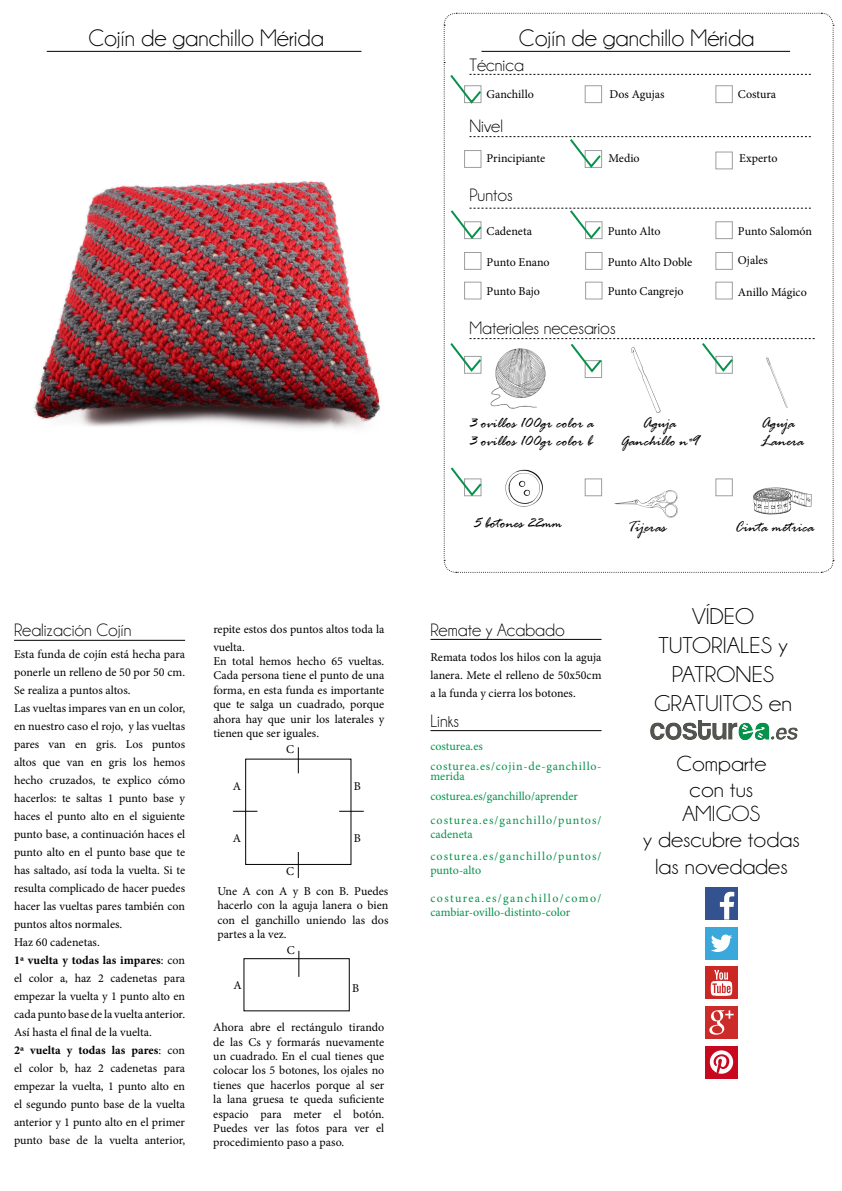
<style>
.page{position:relative;width:842px;height:1191px;background:#fff}
.page>*{position:absolute;margin:0;border:0;box-sizing:border-box;transform-origin:0 0}
.t1{font:24px "Champagne&Limousines";color:#000}
.t2{font:23px/29px "Champagne&Limousines";color:#000;text-align:center;scale:1.08 1}
.t3{font:22px "Champagne&Limousines";color:#000;scale:1.08 1}
.t4{font:18px "Champagne&Limousines";color:#000}
.t5{font:italic 16px "Rage";color:#000}
.t6{font:12px/18px "Minion Pro";color:#000;text-align:justify}
.t7{font:12px/14px "Minion Pro";letter-spacing:.085em;color:#06924b}
.t8{font:12px/14px "Minion Pro";letter-spacing:.005em;color:#06924b}
.t9{font:12px "Minion Pro";color:#06924b}
.t10{font:12px/10px "Minion Pro";letter-spacing:.055em;color:#06924b}
.s1{font-weight:700}
</style>
<div class="page">
<hr style="left:14px;top:640px;width:171px;height:1px;background:#000">
<hr style="left:47px;top:51px;width:314px;height:1px;background:#000">
<hr style="left:430px;top:730px;width:171px;height:1px;background:#000">
<hr style="left:430px;top:639px;width:171px;height:1px;background:#000">
<img style="left:650px;top:720px;width:148px;height:21px">
<div style="left:705px;top:1046px;width:33px;height:32px;background:#c8081f"></div>
<svg style="left:710px;top:1050px;width:23px;height:23px"></svg>
<div style="left:705px;top:1006px;width:33px;height:32px;background:#cb2c29"></div>
<svg style="left:709px;top:1010px;width:25px;height:24px"></svg>
<div style="left:705px;top:966px;width:33px;height:33px;background:#cb2724"></div>
<svg style="left:711px;top:970px;width:21px;height:25px"></svg>
<div style="left:705px;top:927px;width:33px;height:32px;background:#3aa8db"></div>
<svg style="left:711px;top:934px;width:21px;height:18px"></svg>
<div style="left:705px;top:887px;width:33px;height:32px;background:#345290"></div>
<svg style="left:720px;top:891px;width:14px;height:28px"></svg>
<img style="left:33px;top:181px;width:348px;height:247px">
<div style="left:245px;top:758px;width:106px;height:107px;border:1px solid #000"></div>
<svg style="left:339px;top:810px;width:25px;height:1px"></svg>
<svg style="left:233px;top:810px;width:24px;height:1px"></svg>
<div style="left:243px;top:958px;width:107px;height:53px;border:1px solid #000"></div>
<svg style="left:298px;top:950px;width:1px;height:27px"></svg>
<svg style="left:298px;top:747px;width:1px;height:26px"></svg>
<svg style="left:298px;top:852px;width:1px;height:26px"></svg>
<svg style="left:443px;top:12px;width:391px;height:561px"></svg>
<p class="t1" style="left:88px;top:25px;width:237px">Cojín de ganchillo Mérida</p>
<p class="t1" style="left:519px;top:25px;width:237px">Cojín de ganchillo Mérida</p>
<p class="t4" style="left:469px;top:54px;width:56px">Técnica</p>
<p class="t6" style="left:487px;top:85px;width:49px">Ganchillo</p>
<p class="t6" style="left:609px;top:85px;width:56px">Dos Agujas</p>
<p class="t6" style="left:738px;top:85px;width:40px">Costura</p>
<p class="t4" style="left:469px;top:116px;width:35px">Nivel</p>
<p class="t6" style="left:487px;top:150px;width:60px">Principiante</p>
<p class="t4" style="left:469px;top:185px;width:45px">Puntos</p>
<p class="t6" style="left:608px;top:150px;width:33px">Medio</p>
<p class="t6" style="left:739px;top:150px;width:40px">Experto</p>
<p class="t6" style="left:487px;top:222px;width:47px">Cadeneta</p>
<p class="t6" style="left:608px;top:222px;width:54px">Punto Alto</p>
<p class="t6" style="left:738px;top:222px;width:76px">Punto Salomón</p>
<p class="t6" style="left:487px;top:253px;width:65px">Punto Enano</p>
<p class="t6" style="left:608px;top:253px;width:86px">Punto Alto Doble</p>
<p class="t6" style="left:487px;top:283px;width:55px">Punto Bajo</p>
<p class="t6" style="left:608px;top:283px;width:77px">Punto Cangrejo</p>
<p class="t6" style="left:738px;top:283px;width:70px">Anillo Mágico</p>
<p class="t6" style="left:738px;top:251px;width:32px">Ojales</p>
<p class="t4" style="left:14px;top:620px;width:119px">Realización Cojín</p>
<p class="t6" style="left:14px;top:645px;width:173px">Esta funda de cojín está hecha para ponerle un relleno de 50 por 50 cm.<br>Se realiza a puntos altos.</p>
<p class="t6" style="left:14px;top:699px;width:173px">Las vueltas impares van en un color, en nuestro caso el rojo, y las vueltas pares van en gris. Los puntos altos que van en gris los hemos hecho cruzados, te explico cómo hacerlos: te saltas 1 punto base y haces el punto alto en el siguiente punto base, a continuación haces el punto alto en el punto base que te has saltado, así toda la vuelta. Si te resulta complicado de hacer puedes hacer las vueltas pares también con puntos altos normales.</p>
<p class="t6" style="left:14px;top:933px;width:87px">Haz 60 cadenetas.</p>
<p class="t6" style="left:14px;top:951px;width:173px"><span class="s1">1ª vuelta y todas las impares</span>: con el color a, haz 2 cadenetas para empezar la vuelta y 1 punto alto en cada punto base de la vuelta anterior.<br>Así hasta el final de la vuelta.</p>
<p class="t6" style="left:14px;top:1041px;width:173px"><span class="s1">2ª vuelta y todas las pares</span>: con el color b, haz 2 cadenetas para empezar la vuelta, 1 punto alto en el segundo punto base de la vuelta anterior y 1 punto alto en el primer punto base de la vuelta anterior,</p>
<p class="t6" style="left:213px;top:619px;width:173px">repite estos dos puntos altos toda la vuelta.</p>
<p class="t6" style="left:213px;top:654px;width:173px;line-height:14.4px">En total hemos hecho 65 vueltas.<br>Cada persona tiene el punto de una forma, en esta funda es importante que te salga un cuadrado, porque ahora hay que unir los laterales y tienen que ser iguales.</p>
<p class="t6" style="left:233px;top:776px;width:10px">A</p>
<p class="t6" style="left:233px;top:829px;width:10px">A</p>
<p class="t6" style="left:286px;top:740px;width:9px">C</p>
<p class="t6" style="left:286px;top:862px;width:9px">C</p>
<p class="t6" style="left:354px;top:776px;width:9px">B</p>
<p class="t6" style="left:354px;top:829px;width:9px">B</p>
<p class="t6" style="left:217px;top:884px;width:173px;line-height:14.4px">Une A con A y B con B. Puedes hacerlo con la aguja lanera o bien con el ganchillo uniendo las dos partes a la vez.</p>
<p class="t6" style="left:233px;top:975px;width:10px">A</p>
<p class="t6" style="left:352px;top:979px;width:9px">B</p>
<p class="t6" style="left:287px;top:941px;width:9px">C</p>
<p class="t6" style="left:213px;top:1020px;width:173px;line-height:14.4px">Ahora abre el rectángulo tirando de las Cs y formarás nuevamente un cuadrado. En el cual tienes que colocar los 5 botones, los ojales no tienes que hacerlos porque al ser la lana gruesa te queda suficiente espacio para meter el botón.<br>Puedes ver las fotos para ver el procedimiento paso a paso.</p>
<p class="t4" style="left:469px;top:318px;width:148px">Materiales necesarios</p>
<p class="t5" style="left:469px;top:414px;width:126px">3 ovillos 100gr color a</p>
<p class="t5" style="left:469px;top:432px;width:124px">3 ovillos 100gr color b</p>
<p class="t5" style="left:642px;top:414px;width:36px">Aguja</p>
<p class="t5" style="left:620px;top:432px;width:80px">Ganchillo nº9</p>
<p class="t5" style="left:761px;top:414px;width:36px">Aguja</p>
<p class="t5" style="left:761px;top:432px;width:45px">Lanera</p>
<p class="t5" style="left:474px;top:514px;width:90px">5 botones 22mm</p>
<p class="t5" style="left:627px;top:519px;width:40px">Tijeras</p>
<p class="t5" style="left:735px;top:519px;width:81px">Cinta métrica</p>
<p class="t4" style="left:430px;top:620px;width:136px">Remate y Acabado</p>
<p class="t6" style="left:430px;top:648px;width:173px">Remata todos los hilos con la aguja lanera. Mete el relleno de 50x50cm a la funda y cierra los botones.</p>
<p class="t4" style="left:430px;top:710px;width:30px">Links</p>
<p class="t9" style="left:430px;top:738px;width:54px">costurea.es</p>
<p class="t10" style="left:430px;top:761px;width:173px">costurea.es/cojin-de-ganchillo&shy;merida</p>
<p class="t9" style="left:430px;top:788px;width:149px">costurea.es/ganchillo/aprender</p>
<p class="t7" style="left:430px;top:813px;width:173px">costurea.es/ganchillo/puntos/ cadeneta</p>
<p class="t7" style="left:430px;top:849px;width:173px">costurea.es/ganchillo/puntos/ punto-alto</p>
<p class="t8" style="left:430px;top:891px;width:173px">costurea.es/ganchillo/como/ cambiar-ovillo-distinto-color</p>
<p class="t2" style="left:692px;top:602px;width:59px">VÍDEO</p>
<p class="t2" style="left:658px;top:631px;width:121px">TUTORIALES y</p>
<p class="t2" style="left:654px;top:660px;width:129px">PATRONES<br>GRATUITOS en</p>
<p class="t3" style="left:676px;top:750px;width:85px">Comparte</p>
<p class="t3" style="left:690px;top:777px;width:60px">con tus</p>
<p class="t3" style="left:682px;top:801px;width:74px">AMIGOS</p>
<p class="t3" style="left:643px;top:827px;width:146px">y descubre todas</p>
<p class="t3" style="left:655px;top:854px;width:124px">las novedades</p>
</div>
